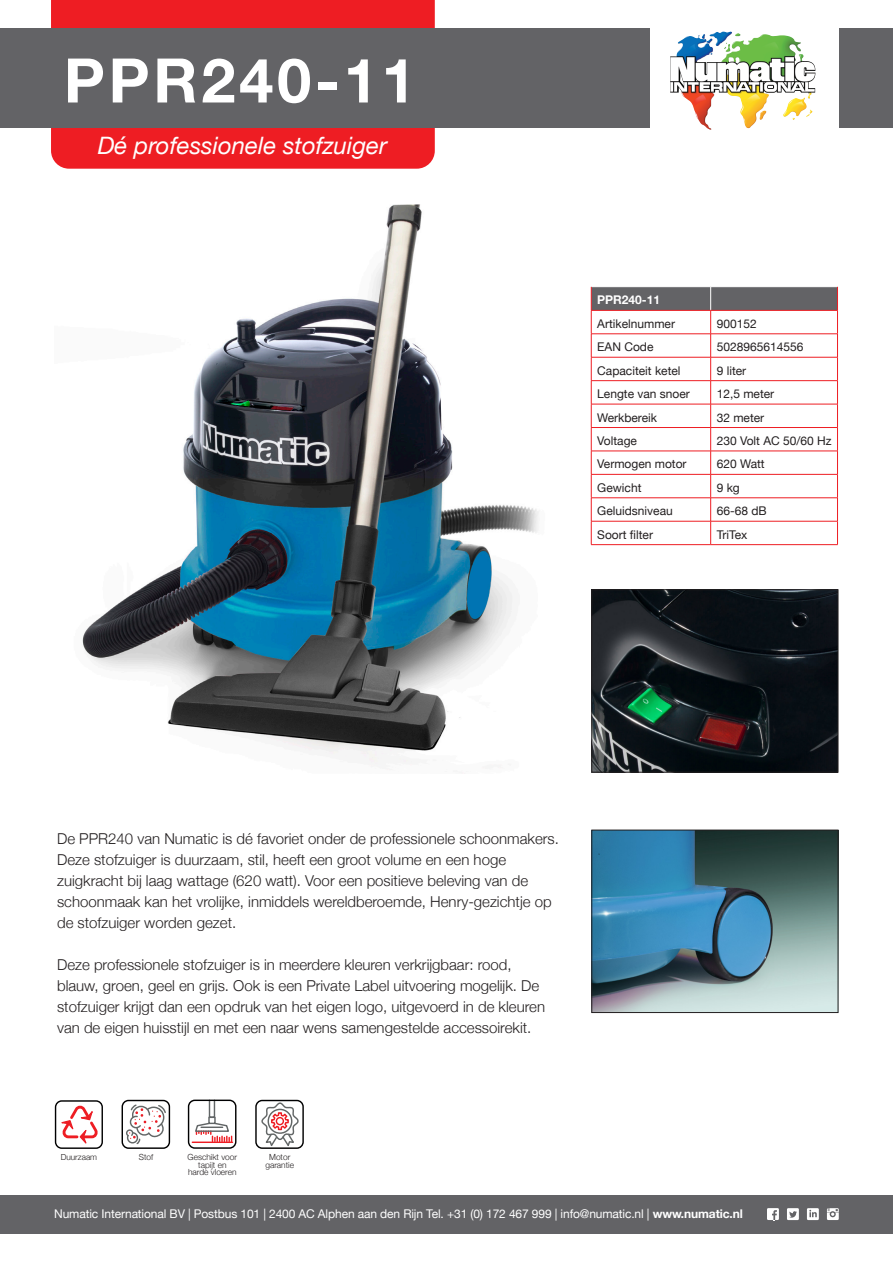
<style>
.page{position:relative;width:893px;height:1263px;background:#fff}
.page>*{position:absolute;margin:0;border:0;box-sizing:border-box;transform-origin:0 0}
.t1{font:700 61.5px "Helvetica Neue";letter-spacing:.06em;color:#fff}
.t2{font:italic 24px "Helvetica Neue";color:#fff}
.t3{font:300 15px/21px "Helvetica Neue";color:#231f20}
.t4{font:12px "Helvetica Neue";color:#231f20}
.t5{font:12px "Helvetica Neue";letter-spacing:-.01em;color:#fff}
.t6{font:700 12px "Helvetica Neue";color:#fff}
.t7{font:300 8.4px/7.6px "Helvetica Neue";color:#231f20;text-align:center}
.s1{font-weight:700}
</style>
<div class="page">
<img style="left:82px;top:204px;width:457px;height:560px">
<div style="left:51px;top:0;width:384px;height:169px;background:#ee1d23"></div>
<div style="left:0;top:28px;width:893px;height:100px;background:#636366"></div>
<svg style="left:651px;top:28px;width:188px;height:102px;background:#dadccc"></svg>
<svg style="left:710px;top:32px;width:13px;height:3px"></svg>
<div style="left:0;top:1195px;width:893px;height:38px;background:#636366"></div>
<hr style="left:591px;top:544px;width:120px;height:1px;background:#ee1d23">
<hr style="left:711px;top:544px;width:127px;height:1px;background:#ee1d23">
<svg style="left:591px;top:287px;width:247px;height:257px"></svg>
<div style="left:55px;top:1100px;width:48px;height:49px;border:1px solid #000001;border-radius:6px"></div>
<svg style="left:61px;top:1102px;width:40px;height:43px"></svg>
<div style="left:122px;top:1100px;width:48px;height:49px;border:1px solid #000001;border-radius:6px"></div>
<svg style="left:126px;top:1104px;width:40px;height:41px"></svg>
<div style="left:208px;top:1116px;width:8px;height:8px;border:1px solid #616566"></div>
<div style="left:209px;top:1099px;width:6px;height:19px;border:1px solid #616566"></div>
<hr style="left:192px;top:1141px;width:41px;height:2px;background:#ee1d23">
<svg style="left:195px;top:1122px;width:37px;height:19px"></svg>
<div style="left:188px;top:1099px;width:48px;height:50px;border:1px solid #000001;border-radius:6px"></div>
<div style="left:255px;top:1100px;width:49px;height:49px;border:1px solid #000001;border-radius:6px"></div>
<svg style="left:261px;top:1102px;width:38px;height:47px"></svg>
<img style="left:594px;top:591px;width:242px;height:179px">
<div style="left:592px;top:589px;width:246px;height:183px;border:1px solid #231f20"></div>
<img style="left:594px;top:832px;width:242px;height:179px">
<div style="left:592px;top:830px;width:246px;height:183px;border:1px solid #231f20"></div>
<svg style="left:787px;top:1208px;width:12px;height:12px"></svg>
<svg style="left:767px;top:1208px;width:12px;height:13px"></svg>
<svg style="left:807px;top:1208px;width:12px;height:12px"></svg>
<svg style="left:827px;top:1208px;width:12px;height:12px"></svg>
<p class="t1" style="left:64px;top:32px;width:353px">PPR240-11</p>
<p class="t2" style="left:98px;top:128px;width:291px">Dé professionele stofzuiger</p>
<p class="t6" style="left:597px;top:291px;width:64px">PPR240-11</p>
<p class="t4" style="left:597px;top:315px;width:79px">Artikelnummer</p>
<p class="t4" style="left:717px;top:315px;width:42px">900152</p>
<p class="t4" style="left:597px;top:338px;width:58px">EAN Code</p>
<p class="t4" style="left:717px;top:338px;width:88px">5028965614556</p>
<p class="t4" style="left:597px;top:362px;width:85px">Capaciteit ketel</p>
<p class="t4" style="left:717px;top:362px;width:31px">9 liter</p>
<p class="t4" style="left:597px;top:385px;width:94px">Lengte van snoer</p>
<p class="t4" style="left:717px;top:385px;width:59px">12,5 meter</p>
<p class="t4" style="left:597px;top:409px;width:61px">Werkbereik</p>
<p class="t4" style="left:717px;top:409px;width:49px">32 meter</p>
<p class="t4" style="left:597px;top:432px;width:41px">Voltage</p>
<p class="t4" style="left:717px;top:432px;width:116px">230 Volt AC 50/60 Hz</p>
<p class="t4" style="left:597px;top:455px;width:91px">Vermogen motor</p>
<p class="t4" style="left:717px;top:455px;width:50px">620 Watt</p>
<p class="t4" style="left:597px;top:479px;width:46px">Gewicht</p>
<p class="t4" style="left:717px;top:479px;width:25px">9 kg</p>
<p class="t4" style="left:597px;top:502px;width:77px">Geluidsniveau</p>
<p class="t4" style="left:717px;top:502px;width:52px">66-68 dB</p>
<p class="t4" style="left:597px;top:526px;width:57px">Soort filter</p>
<p class="t4" style="left:717px;top:526px;width:32px">TriTex</p>
<p class="t3" style="left:57px;top:827px;width:503px">De PPR240 van Numatic is dé favoriet onder de professionele schoonmakers.<br>Deze stofzuiger is duurzaam, stil, heeft een groot volume en een hoge zuigkracht bij laag wattage (620 watt). Voor een positieve beleving van de schoonmaak kan het vrolijke, inmiddels wereldberoemde, Henry-gezichtje op de stofzuiger worden gezet.</p>
<p class="t3" style="left:57px;top:953px;width:489px">Deze professionele stofzuiger is in meerdere kleuren verkrijgbaar: rood, blauw, groen, geel en grijs. Ook is een Private Label uitvoering mogelijk. De stofzuiger krijgt dan een opdruk van het eigen logo, uitgevoerd in de kleuren van de eigen huisstijl en met een naar wens samengestelde accessoirekit.</p>
<p class="t7" style="left:61px;top:1153px;width:38px">Duurzaam</p>
<p class="t7" style="left:139px;top:1153px;width:16px">Stof</p>
<p class="t7" style="left:188px;top:1152px;width:51px">Geschikt voor tapijt en harde vloeren</p>
<p class="t7" style="left:265px;top:1153px;width:30px">Motor garantie</p>
<p class="t5" style="left:54px;top:1204px;width:690px">Numatic International BV | Postbus 101 | 2400 AC Alphen aan den Rijn Tel. +31 (0) 172 467 999 | info@numatic.nl | <span class="s1">www.numatic.nl</span></p>
</div>
